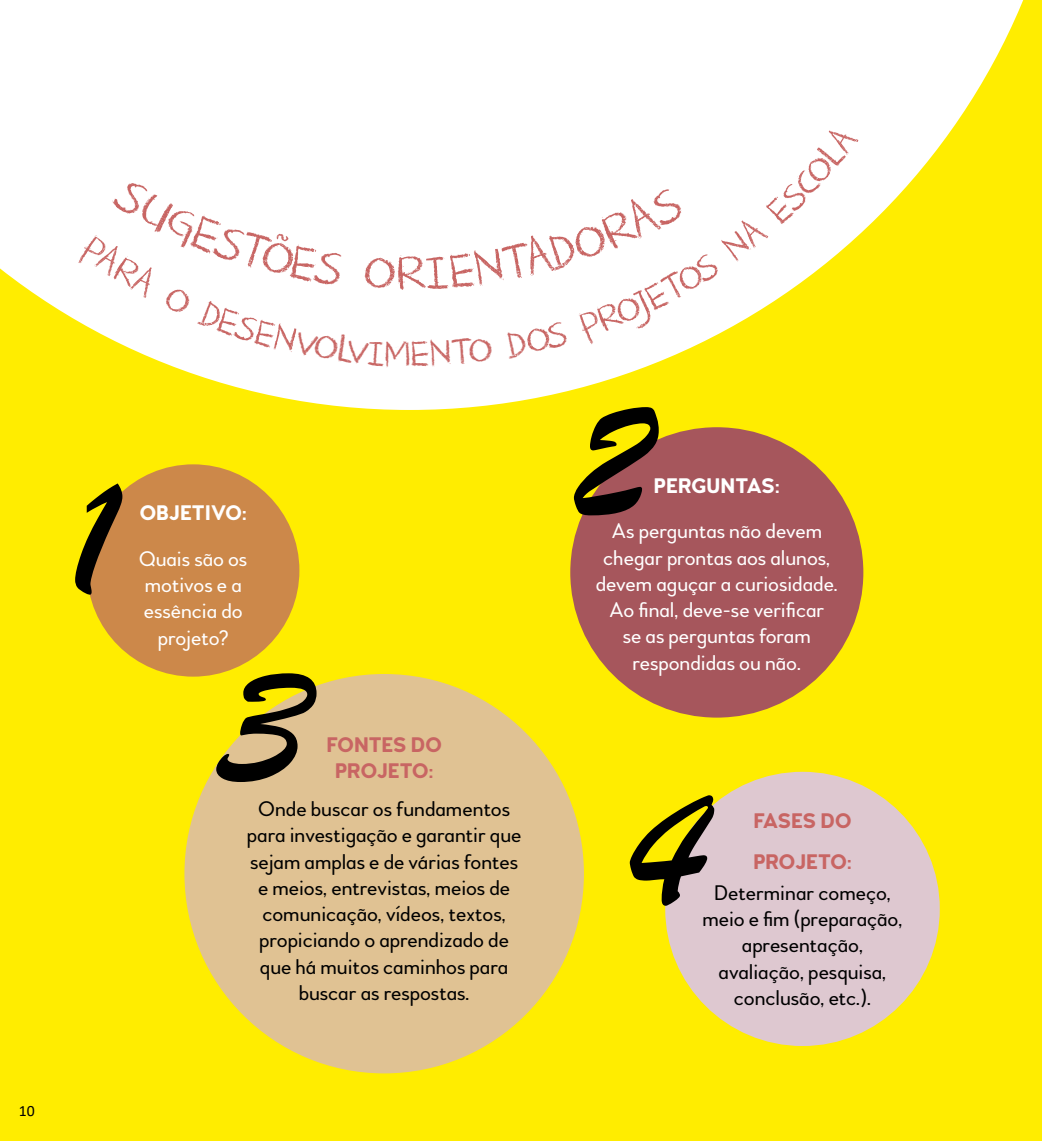
<style>
.page{position:relative;width:1042px;height:1141px;background:#ffed00}
.page>*{position:absolute;margin:0;border:0;box-sizing:border-box;transform-origin:0 0}
.t1{font:176.05px "Brush Script";color:#000}
.t2{font:56px "DK Crayon Crumble";color:#c86563}
.t3{font:21px/26.2px "Woodford Bourne";color:#000;text-align:center}
.t4{font:21px/26.2px "Woodford Bourne";color:#fff;text-align:center}
.t5{font:700 21px/26.2px "Woodford Bourne";color:#c86563;text-align:center}
.t6{font:700 21px "Woodford Bourne";color:#fff}
.t7{font:15.75px "Calibri";color:#000}
</style>
<div class="page">
<svg style="left:0;top:0;width:1024px;height:410px;fill:#fff"></svg>
<div style="left:87px;top:464px;width:212px;height:213px;background:#cc884a;border-radius:50%"></div>
<div style="left:570px;top:427px;width:293px;height:291px;background:#a6565c;border-radius:50%"></div>
<div style="left:184px;top:674px;width:400px;height:399px;background:#e0c293;border-radius:50%"></div>
<div style="left:665px;top:772px;width:275px;height:274px;background:#dec8d0;border-radius:50%"></div>
<svg style="left:74px;top:123px;width:785px;height:245px;background:#fffdeb"></svg>
<h2 class="t2" style="left:396px;top:240px;width:34px">R</h2>
<p class="t7" style="left:19px;top:1099px;width:17px">10</p>
<h1 class="t1" style="left:69px;top:434px;width:49px">1</h1>
<h1 class="t1" style="left:573px;top:354px;width:79px">2</h1>
<p class="t6" style="left:654px;top:473px;width:127px">PERGUNTAS:</p>
<p class="t4" style="left:596px;top:519px;width:244px">As perguntas não devem chegar prontas aos alunos, devem aguçar a curiosidade.<br>Ao final, deve-se verificar<br>se as perguntas foram respondidas ou não.</p>
<p class="t6" style="left:140px;top:500px;width:108px">OBJETIVO:</p>
<p class="t4" style="left:139px;top:546px;width:110px">Quais são os motivos e a essência do projeto?</p>
<h1 class="t1" style="left:220px;top:619px;width:91px">3</h1>
<p class="t5" style="left:327px;top:732px;width:117px">FONTES DO<br>PROJETO:</p>
<p class="t3" style="left:247px;top:796px;width:276px">Onde buscar os fundamentos para investigação e garantir que sejam amplas e de várias fontes e meios, entrevistas, meios de comunicação, vídeos, textos, propiciando o aprendizado de que há muitos caminhos para buscar as respostas.</p>
<h1 class="t1" style="left:629px;top:741px;width:77px">4</h1>
<p class="t5" style="left:753px;top:800px;width:100px;line-height:41.1px;text-align:left">FASES DO<br>PROJETO:</p>
<p class="t3" style="left:702px;top:880px;width:202px">Determinar começo, meio e fim (preparação, apresentação, avaliação, pesquisa, conclusão, etc.).</p>
</div>
